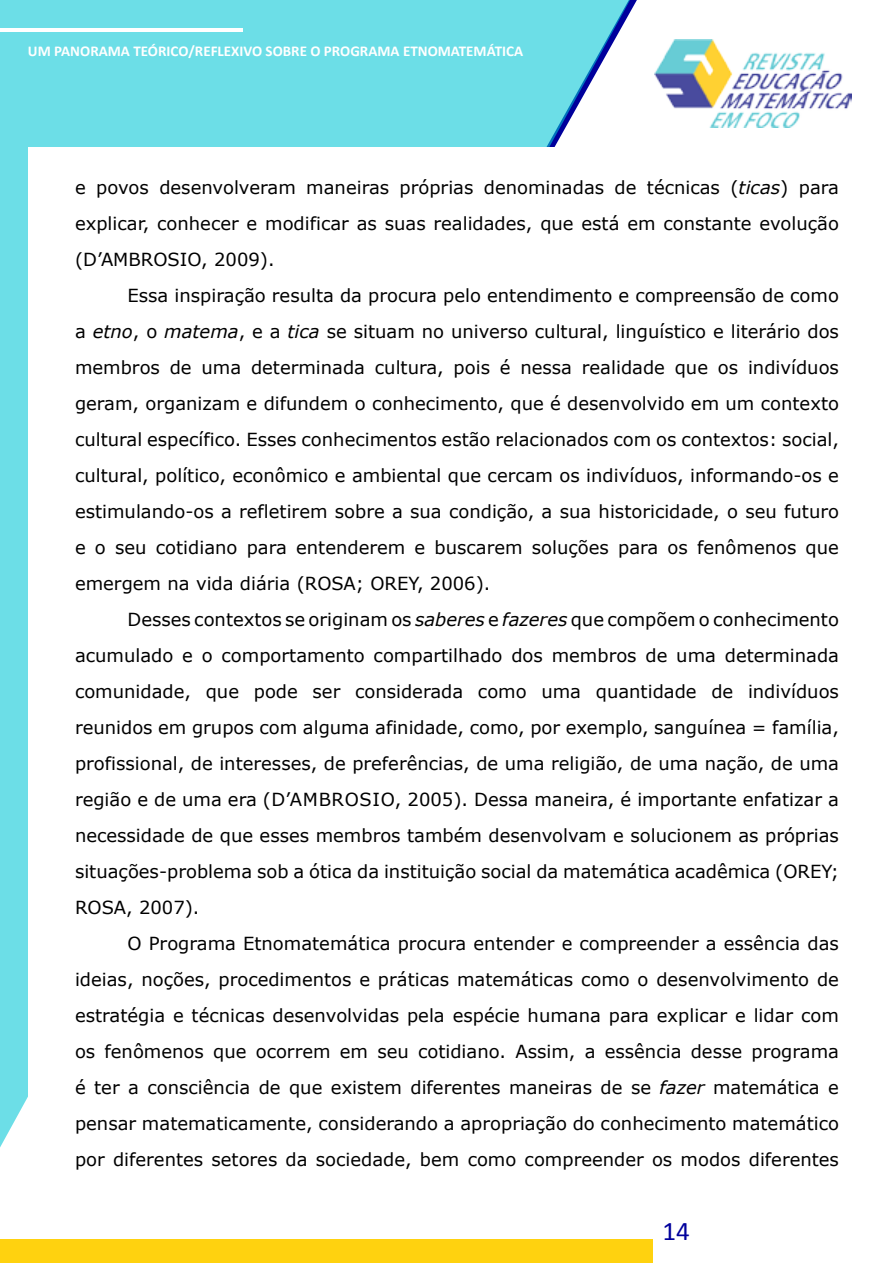
<style>
.page{position:relative;width:893px;height:1263px;background:#fff}
.page>*{position:absolute;margin:0;border:0;box-sizing:border-box;transform-origin:0 0}
.t1{font:27px "Calibri";color:#00009c}
.PARÁGRAFO_MATEMÁTICA{font:18px/36px "Verdana";color:#000;text-align:justify}
.t2{font:700 15px "Calibri";color:#fff}
.s1{font-style:italic}
</style>
<div class="page">
<img style="left:654px;top:39px;width:197px;height:88px">
<div style="left:0;top:0;width:630px;height:1147px;background:#6cdee7"></div>
<hr style="left:0;top:28px;width:242px;height:3px;background:#fff">
<div style="left:0;top:1239px;width:653px;height:24px;background:#ffd20f"></div>
<div style="left:28px;top:148px;width:835px;height:1074px;background:#fff"></div>
<p class="t2" style="left:28px;top:42px;width:497px">UM PANORAMA TEÓRICO/REFLEXIVO SOBRE O PROGRAMA ETNOMATEMÁTICA</p>
<p class="PARÁGRAFO_MATEMÁTICA" style="left:75px;top:169px;width:765px">e povos desenvolveram maneiras próprias denominadas de técnicas (<span class="s1">ticas</span>) para explicar, conhecer e modificar as suas realidades, que está em constante evolução (D’AMBROSIO, 2009).</p>
<p class="PARÁGRAFO_MATEMÁTICA" style="left:75px;top:277px;width:765px;text-indent:52px">Essa inspiração resulta da procura pelo entendimento e compreensão de como a <span class="s1">etno</span>, o <span class="s1">matema</span>, e a <span class="s1">tica</span> se situam no universo cultural, linguístico e literário dos membros de uma determinada cultura, pois é nessa realidade que os indivíduos geram, organizam e difundem o conhecimento, que é desenvolvido em um contexto cultural específico. Esses conhecimentos estão relacionados com os contextos: social, cultural, político, econômico e ambiental que cercam os indivíduos, informando-os e estimulando-os a refletirem sobre a sua condição, a sua historicidade, o seu futuro e o seu cotidiano para entenderem e buscarem soluções para os fenômenos que emergem na vida diária (ROSA; OREY, 2006).</p>
<p class="PARÁGRAFO_MATEMÁTICA" style="left:75px;top:601px;width:765px;text-indent:52px">Desses contextos se originam os <span class="s1">saberes</span> e <span class="s1">fazeres</span> que compõem o conhecimento acumulado e o comportamento compartilhado dos membros de uma determinada comunidade, que pode ser considerada como uma quantidade de indivíduos reunidos em grupos com alguma afinidade, como, por exemplo, sanguínea = família, profissional, de interesses, de preferências, de uma religião, de uma nação, de uma região e de uma era (D’AMBROSIO, 2005). Dessa maneira, é importante enfatizar a necessidade de que esses membros também desenvolvam e solucionem as próprias situações-problema sob a ótica da instituição social da matemática acadêmica (OREY; ROSA, 2007).</p>
<p class="PARÁGRAFO_MATEMÁTICA" style="left:75px;top:925px;width:765px;text-indent:53px">O Programa Etnomatemática procura entender e compreender a essência das ideias, noções, procedimentos e práticas matemáticas como o desenvolvimento de estratégia e técnicas desenvolvidas pela espécie humana para explicar e lidar com os fenômenos que ocorrem em seu cotidiano. Assim, a essência desse programa é ter a consciência de que existem diferentes maneiras de se <span class="s1">fazer</span> matemática e pensar matematicamente, considerando a apropriação do conhecimento matemático por diferentes setores da sociedade, bem como compreender os modos diferentes</p>
<h1 class="t1" style="left:662px;top:1213px;width:29px">14</h1>
</div>
